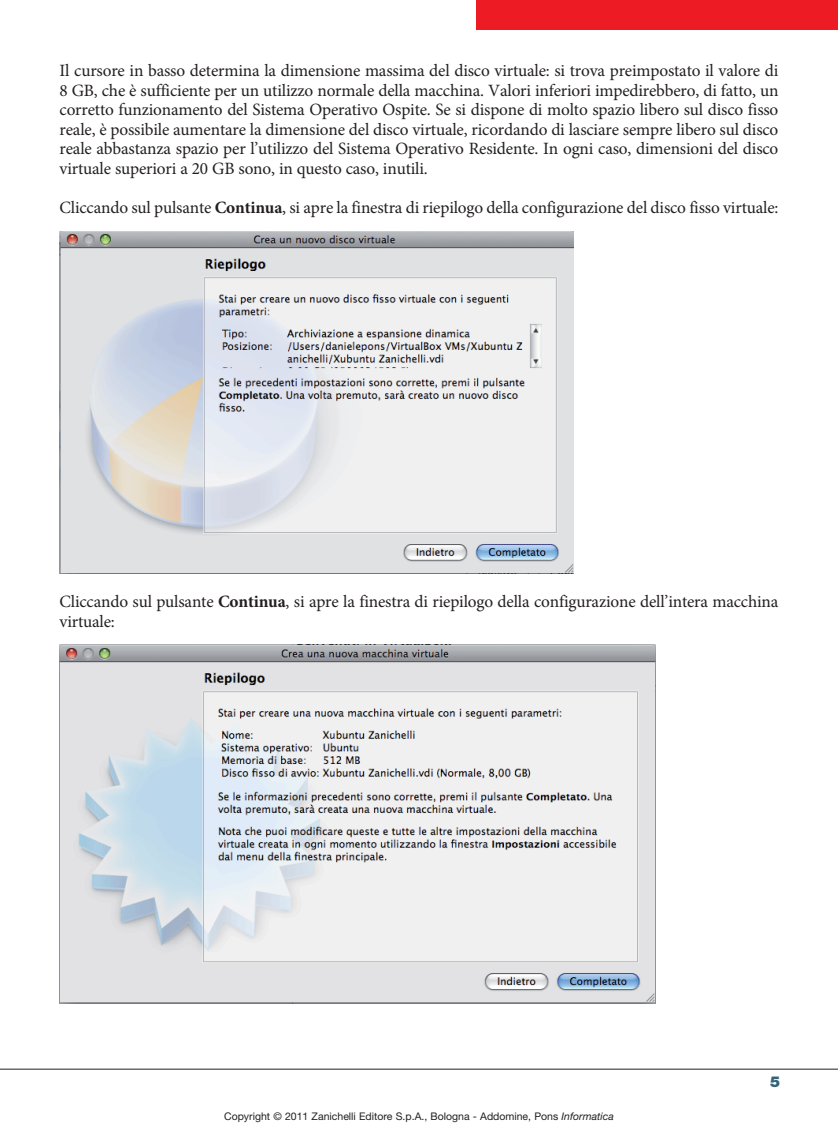
<style>
.page{position:relative;width:838px;height:1132px;background:#fff}
.page>*{position:absolute;margin:0;border:0;box-sizing:border-box;transform-origin:0 0}
.t1{font:17.25px/19.5px "Minion Pro";letter-spacing:-.01em;color:#231f20;text-align:justify}
.t2{font:900 15px "Helvetica Neue LT Std";color:#376578}
.t3{font:10.5px "Helvetica Neue LT Std";color:#231f20}
.s1{font-weight:700}
.s2{font-style:italic}
</style>
<div class="page">
<hr style="left:0;top:1068px;width:838px;height:1px;background:#231f20">
<div style="left:476px;top:0;width:362px;height:30px;background:#ed1c24"></div>
<img style="left:60px;top:231px;width:513px;height:342px">
<img style="left:60px;top:644px;width:595px;height:358px">
<p class="t1" style="left:60px;top:63px;width:720px">Il cursore in basso determina la dimensione massima del disco virtuale: si trova preimpostato il valore di 8 GB, che è sufficiente per un utilizzo normale della macchina. Valori inferiori impedirebbero, di fatto, un corretto funzionamento del Sistema Operativo Ospite. Se si dispone di molto spazio libero sul disco fisso reale, è possibile aumentare la dimensione del disco virtuale, ricordando di lasciare sempre libero sul disco reale abbastanza spazio per l’utilizzo del Sistema Operativo Residente. In ogni caso, dimensioni del disco virtuale superiori a 20 GB sono, in questo caso, inutili.</p>
<p class="t1" style="left:60px;top:199px;width:720px">Cliccando sul pulsante <span class="s1">Continua</span>, si apre la finestra di riepilogo della configurazione del disco fisso virtuale:</p>
<p class="t1" style="left:60px;top:593px;width:720px">Cliccando sul pulsante <span class="s1">Continua</span>, si apre la finestra di riepilogo della configurazione dell’intera macchina virtuale:</p>
<p class="t3" style="left:224px;top:1112px;width:391px">Copyright © 2011 Zanichelli Editore S.p.A., Bologna - Addomine, Pons <span class="s2">Informatica</span></p>
<p class="t2" style="left:770px;top:1076px;width:12px">5</p>
</div>
